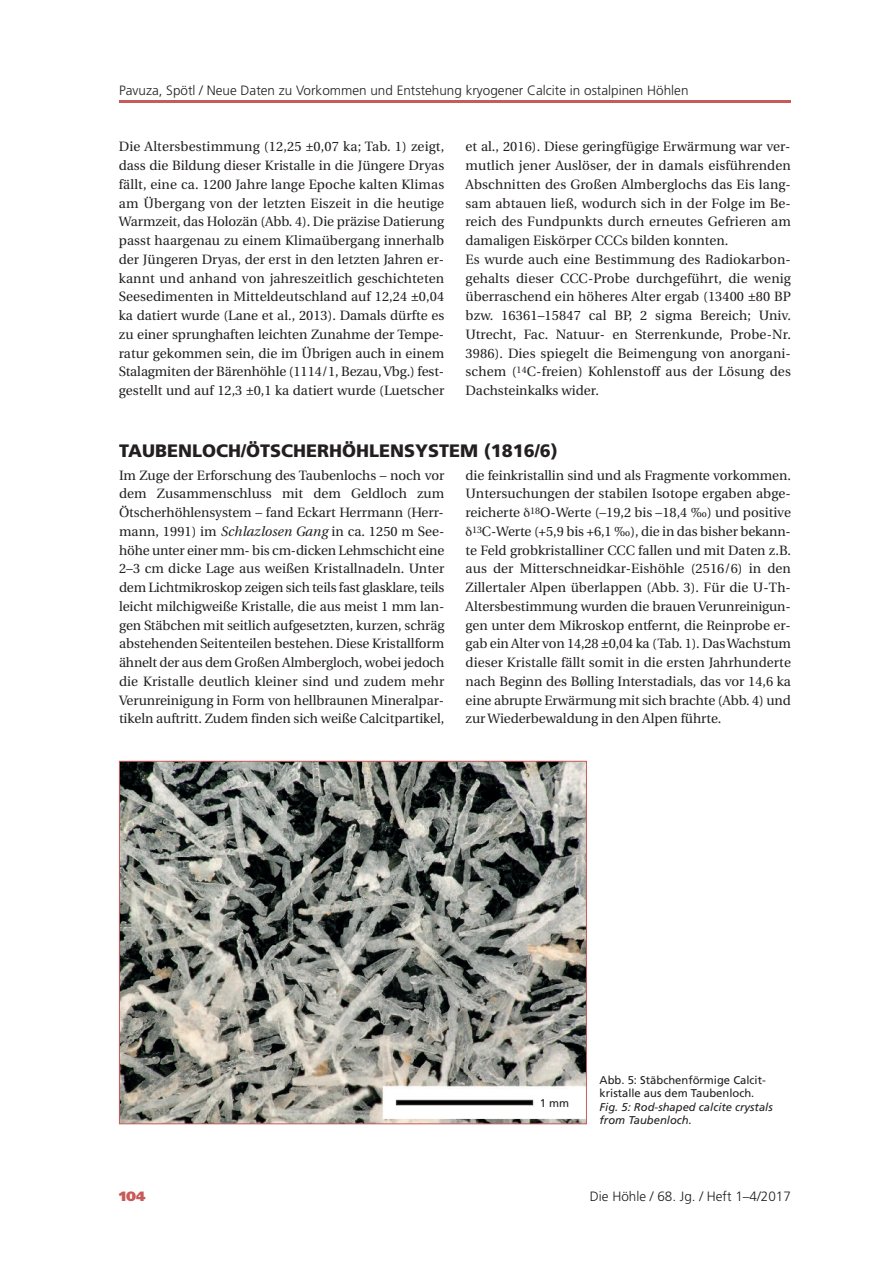
<style>
.page{position:relative;width:893px;height:1263px;background:#fff}
.page>*{position:absolute;margin:0;border:0;box-sizing:border-box;transform-origin:0 0}
.t1{font:900 18px "Frutiger";color:#231f20}
.t2{font:13.5px/18.8px "Utopia";letter-spacing:.005em;color:#231f20;text-align:justify}
.t3{font:300 13.5px "Frutiger";color:#231f20}
.t4{font:900 13.5px "Frutiger";color:#c75b59}
.t5{font:11.25px/13.5px "Frutiger";color:#231f20}
.t6{font:italic 11.25px/13.5px "Frutiger";color:#231f20}
.s1{font-style:italic}
</style>
<div class="page">
<hr style="left:119px;top:100px;width:672px;height:3px;background:#c75b59">
<img style="left:121px;top:763px;width:464px;height:359px">
<p class="t3" style="left:119px;top:85px;width:571px">Pavuza, Spötl / Neue Daten zu Vorkommen und Entstehung kryogener Calcite in ostalpinen Höhlen</p>
<p class="t2" style="left:119px;top:139px;width:327px">Die Altersbestimmung (12,25 ±0,07 ka; Tab. 1) zeigt, dass die Bildung dieser Kristalle in die Jüngere Dryas fällt, eine ca. 1200 Jahre lange Epoche kalten Klimas am Übergang von der letzten Eiszeit in die heutige Warmzeit, das Holozän (Abb. 4). Die präzise Datierung passt haargenau zu einem Klimaübergang innerhalb der Jüngeren Dryas, der erst in den letzten Jahren er&shy;kannt und anhand von jahreszeitlich geschichteten Seesedimenten in Mitteldeutschland auf 12,24 ±0,04 ka datiert wurde (Lane et al., 2013). Damals dürfte es zu einer sprunghaften leichten Zunahme der Tempe&shy;ratur gekommen sein, die im Übrigen auch in einem Stalagmiten der Bärenhöhle (1114/1, Bezau,Vbg.) fest&shy;gestellt und auf 12,3 ±0,1 ka datiert wurde (Luetscher</p>
<p class="t2" style="left:465px;top:139px;width:327px;text-align:left">et al., 2016). Diese geringfügige Erwärmung war ver&shy;mutlich jener Auslöser, der in damals eisführenden Abschnitten des Großen Almberglochs das Eis lang&shy;sam abtauen ließ, wodurch sich in der Folge im Be&shy;reich des Fundpunkts durch erneutes Gefrieren am damaligen Eiskörper CCCs bilden konnten.<br>Es wurde auch eine Bestimmung des Radiokarbon&shy;gehalts dieser CCC-Probe durchgeführt, die wenig überraschend ein höheres Alter ergab (13400 ±80 BP bzw. 16361–15847 cal BP, 2 sigma Bereich; Univ.<br>Utrecht, Fac. Natuur- en Sterrenkunde, Probe-Nr.<br>3986). Dies spiegelt die Beimengung von anorgani&shy;schem (<sup>14</sup>C-freien) Kohlenstoff aus der Lösung des Dachsteinkalks wider.</p>
<h1 class="t1" style="left:119px;top:444px;width:440px">TAUBENLOCH/ÖTSCHERHÖHLENSYSTEM (1816/6)</h1>
<p class="t2" style="left:119px;top:467px;width:327px">Im Zuge der Erforschung des Taubenlochs – noch vor dem Zusammenschluss mit dem Geldloch zum Ötscherhöhlensystem – fand Eckart Herrmann (Herr&shy;mann, 1991) im <span class="s1">Schlazlosen Gang</span> in ca. 1250 m See&shy;höhe unter einer mm- bis cm-dicken Lehmschicht eine 2–3 cm dicke Lage aus weißen Kristallnadeln. Unter dem Lichtmikroskop zeigen sich teils fast glasklare, teils leicht milchigweiße Kristalle, die aus meist 1 mm lan&shy;gen Stäbchen mit seitlich aufgesetzten, kurzen, schräg abstehenden Seitenteilen bestehen. Diese Kristallform ähnelt der aus dem Großen Almbergloch, wobei jedoch die Kristalle deutlich kleiner sind und zudem mehr Verunreinigung in Form von hellbraunen Mineralpar&shy;tikeln auftritt. Zudem finden sich weiße Calcitpartikel,</p>
<p class="t2" style="left:466px;top:467px;width:327px">die feinkristallin sind und als Fragmente vorkommen.</p>
<p class="t2" style="left:466px;top:485px;width:327px">Untersuchungen der stabilen Isotope ergaben abge-</p>
<p class="t2" style="left:466px;top:504px;width:327px">reicherte <sup>18</sup>O-Werte (–19,2 bis –18,4 ‰) und positive</p>
<p class="t2" style="left:472px;top:523px;width:320px"><sup>13</sup>C-Werte (+5,9 bis +6,1 ‰), die in das bisher bekann-</p>
<p class="t2" style="left:466px;top:542px;width:327px">te Feld grobkristalliner CCC fallen und mit Daten z.B.</p>
<p class="t2" style="left:466px;top:560px;width:327px">aus der Mitterschneidkar-Eishöhle (2516/6) in den</p>
<p class="t2" style="left:466px;top:579px;width:327px">Zillertaler Alpen überlappen (Abb. 3). Für die U-Th-</p>
<p class="t2" style="left:466px;top:598px;width:327px">Altersbestimmung wurden die brauen Verunreinigun-</p>
<p class="t2" style="left:466px;top:617px;width:327px">gen unter dem Mikroskop entfernt, die Reinprobe er-</p>
<p class="t2" style="left:466px;top:635px;width:327px">gab ein Alter von 14,28 ±0,04 ka (Tab. 1). DasWachstum</p>
<p class="t2" style="left:466px;top:654px;width:327px">dieser Kristalle fällt somit in die ersten Jahrhunderte</p>
<p class="t2" style="left:466px;top:673px;width:327px">nach Beginn des Bølling Interstadials, das vor 14,6 ka</p>
<p class="t2" style="left:466px;top:692px;width:327px">eine abrupte Erwärmung mit sich brachte (Abb. 4) und</p>
<p class="t2" style="left:466px;top:710px;width:257px">zur Wiederbewaldung in den Alpen führte.</p>
<p class="t5" style="left:540px;top:1097px;width:31px">1 mm</p>
<p class="t5" style="left:600px;top:1074px;width:168px">Abb. 5: Stäbchenförmige Calcit&shy;kristalle aus dem Taubenloch.</p>
<p class="t6" style="left:600px;top:1101px;width:175px">Fig. 5: Rod-shaped calcite crystals from Taubenloch.</p>
<p class="t4" style="left:119px;top:1191px;width:28px">104</p>
<p class="t3" style="left:590px;top:1191px;width:203px">Die Höhle / 68. Jg. / Heft 1–4/2017</p>
</div>
